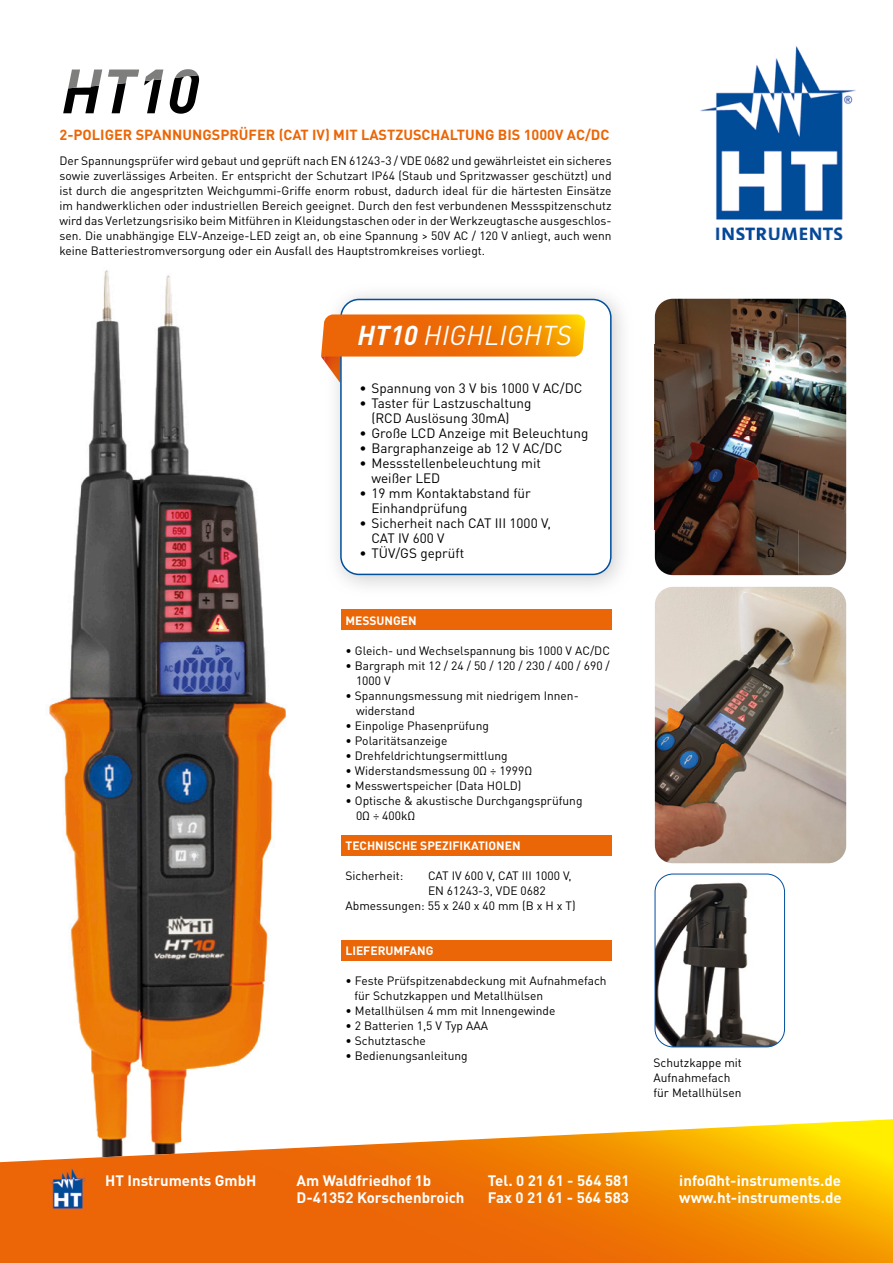
<style>
.page{position:relative;width:893px;height:1263px;background:#fff}
.page>*{position:absolute;margin:0;border:0;box-sizing:border-box;transform-origin:0 0}
.t1{font:italic 700 61.5px "DIN Pro";color:#000}
.t2{font:italic 27px "DIN Pro";letter-spacing:.01em;color:#fff}
.t3{font:700 15px/17.2px "DIN Pro";color:#fff}
.t4{font:700 14.4px "DIN Pro";color:#eb6606}
.t5{font:13.5px/15px "DIN Pro";color:#000}
.t6{font:12px/15px "DIN Pro";color:#000}
.t7{font:700 12px "DIN Pro";color:#fff}
.s1{font-weight:700}
</style>
<div class="page">
<img style="left:49px;top:270px;width:238px;height:849px">
<img style="left:700px;top:46px;width:156px;height:194px">
<svg style="left:0;top:1119px;width:893px;height:144px;background:#f19026"></svg>
<img style="left:50px;top:1169px;width:35px;height:40px">
<div style="left:341px;top:609px;width:271px;height:21px;background:#eb6606"></div>
<div style="left:341px;top:835px;width:271px;height:20px;background:#eb6606"></div>
<div style="left:341px;top:940px;width:271px;height:21px;background:#eb6606"></div>
<img style="left:655px;top:299px;width:191px;height:276px">
<img style="left:655px;top:587px;width:191px;height:276px">
<img style="left:336px;top:294px;width:286px;height:292px">
<img style="left:324px;top:361px;width:16px;height:22px">
<div style="left:341px;top:299px;width:270px;height:275px;background:#fff;border-radius:18px"></div>
<div style="left:340px;top:299px;width:272px;height:276px;border:2px solid #004f9f;border-radius:18px"></div>
<svg style="left:321px;top:314px;width:264px;height:47px;background:#f08720"></svg>
<img style="left:655px;top:874px;width:129px;height:173px">
<div style="left:655px;top:874px;width:130px;height:173px;border:1px solid #004f9f;border-radius:18px"></div>
<h1 class="t1" style="left:61px;top:41px;width:139px">HT10</h1>
<p class="t4" style="left:60px;top:122px;width:551px">2-POLIGER SPANNUNGSPRÜFER (CAT IV) MIT LASTZUSCHALTUNG BIS 1000V AC/DC</p>
<p class="t6" style="left:60px;top:152px;width:554px;text-align:justify">Der Spannungsprüfer wird gebaut und geprüft nach EN 61243-3 / VDE 0682 und gewährleistet ein sicheres sowie zuverlässiges Arbeiten. Er entspricht der Schutzart IP64 (Staub und Spritzwasser geschützt) und ist durch die angespritzten Weichgummi-Griffe enorm robust, dadurch ideal für die härtesten Einsätze im handwerklichen oder industriellen Bereich geeignet. Durch den fest verbundenen Messspitzenschutz wird das Verletzungsrisiko beim Mitführen in Kleidungstaschen oder in der Werkzeugtasche ausgeschlos&shy;sen. Die unabhängige ELV-Anzeige-LED zeigt an, ob eine Spannung &gt; 50V AC / 120 V anliegt, auch wenn keine Batteriestromversorgung oder ein Ausfall des Hauptstromkreises vorliegt.</p>
<h2 class="t2" style="left:357px;top:314px;width:216px"><span class="s1">HT10</span> HIGHLIGHTS</h2>
<p class="t5" style="left:359px;top:379px;width:224px">• Spannung von 3 V bis 1000 V AC/DC</p>
<p class="t5" style="left:371px;top:394px;width:162px;text-indent:-12px">• Taster für Lastzuschaltung (RCD Auslösung 30mA)</p>
<p class="t5" style="left:359px;top:424px;width:230px">• Große LCD Anzeige mit Beleuchtung</p>
<p class="t5" style="left:359px;top:439px;width:204px">• Bargraphanzeige ab 12 V AC/DC</p>
<p class="t5" style="left:371px;top:454px;width:171px;text-indent:-12px">• Messstellenbeleuchtung mit weißer LED</p>
<p class="t5" style="left:371px;top:484px;width:161px;text-indent:-12px">• 19 mm Kontaktabstand für<br>Einhandprüfung</p>
<p class="t5" style="left:371px;top:514px;width:181px;text-indent:-12px">• Sicherheit nach CAT III 1000 V,<br>CAT IV 600 V</p>
<p class="t5" style="left:359px;top:544px;width:106px">• TÜV/GS geprüft</p>
<p class="t7" style="left:345px;top:610px;width:73px">MESSUNGEN</p>
<p class="t6" style="left:345px;top:642px;width:266px">• Gleich- und Wechselspannung bis 1000 V AC/DC</p>
<p class="t6" style="left:356px;top:657px;width:255px;text-indent:-10px">• Bargraph mit 12 / 24 / 50 / 120 / 230 / 400 / 690 /<br>1000 V</p>
<p class="t6" style="left:356px;top:687px;width:224px;text-indent:-10px">• Spannungsmessung mit niedrigem Innen&shy;widerstand</p>
<p class="t6" style="left:345px;top:717px;width:145px">• Einpolige Phasenprüfung</p>
<p class="t6" style="left:345px;top:732px;width:104px">• Polaritätsanzeige</p>
<p class="t6" style="left:345px;top:747px;width:164px">• Drehfeldrichtungsermittlung</p>
<p class="t6" style="left:345px;top:762px;width:188px">• Widerstandsmessung 0Ω ÷ 1999Ω</p>
<p class="t6" style="left:345px;top:777px;width:178px">• Messwertspeicher (Data HOLD)</p>
<p class="t6" style="left:356px;top:792px;width:228px;text-indent:-10px">• Optische &amp; akustische Durchgangsprüfung<br>0Ω ÷ 400kΩ</p>
<p class="t7" style="left:345px;top:835px;width:177px">TECHNISCHE SPEZIFIKATIONEN</p>
<p class="t6" style="left:345px;top:867px;width:59px">Sicherheit:</p>
<p class="t6" style="left:428px;top:867px;width:145px">CAT IV 600 V, CAT III 1000 V,</p>
<p class="t6" style="left:428px;top:882px;width:119px">EN 61243-3, VDE 0682</p>
<p class="t6" style="left:345px;top:897px;width:232px">Abmessungen: 55 x 240 x 40 mm (B x H x T)</p>
<p class="t7" style="left:345px;top:940px;width:90px">LIEFERUMFANG</p>
<p class="t6" style="left:354px;top:972px;width:254px;text-indent:-9px">• Feste Prüfspitzenabdeckung mit Aufnahmefach für Schutzkappen und Metallhülsen</p>
<p class="t6" style="left:345px;top:1002px;width:211px">• Metallhülsen 4 mm mit Innengewinde</p>
<p class="t6" style="left:345px;top:1017px;width:144px">• 2 Batterien 1,5 V Typ AAA</p>
<p class="t6" style="left:345px;top:1032px;width:82px">• Schutztasche</p>
<p class="t6" style="left:345px;top:1047px;width:124px">• Bedienungsanleitung</p>
<p class="t6" style="left:767px;top:544px;width:9px">Ω</p>
<p class="t6" style="left:653px;top:1054px;width:90px">Schutzkappe mit<br>Aufnahmefach für Metallhülsen</p>
<p class="t3" style="left:105px;top:1170px;width:153px">HT Instruments GmbH</p>
<p class="t3" style="left:297px;top:1170px;width:170px">Am Waldfriedhof 1b<br>D-41352 Korschenbroich</p>
<p class="t3" style="left:488px;top:1170px;width:143px">Tel. 0 21 61 - 564 581<br>Fax 0 21 61 - 564 583</p>
<p class="t3" style="left:679px;top:1170px;width:164px">info@ht-instruments.de www.ht-instruments.de</p>
</div>
